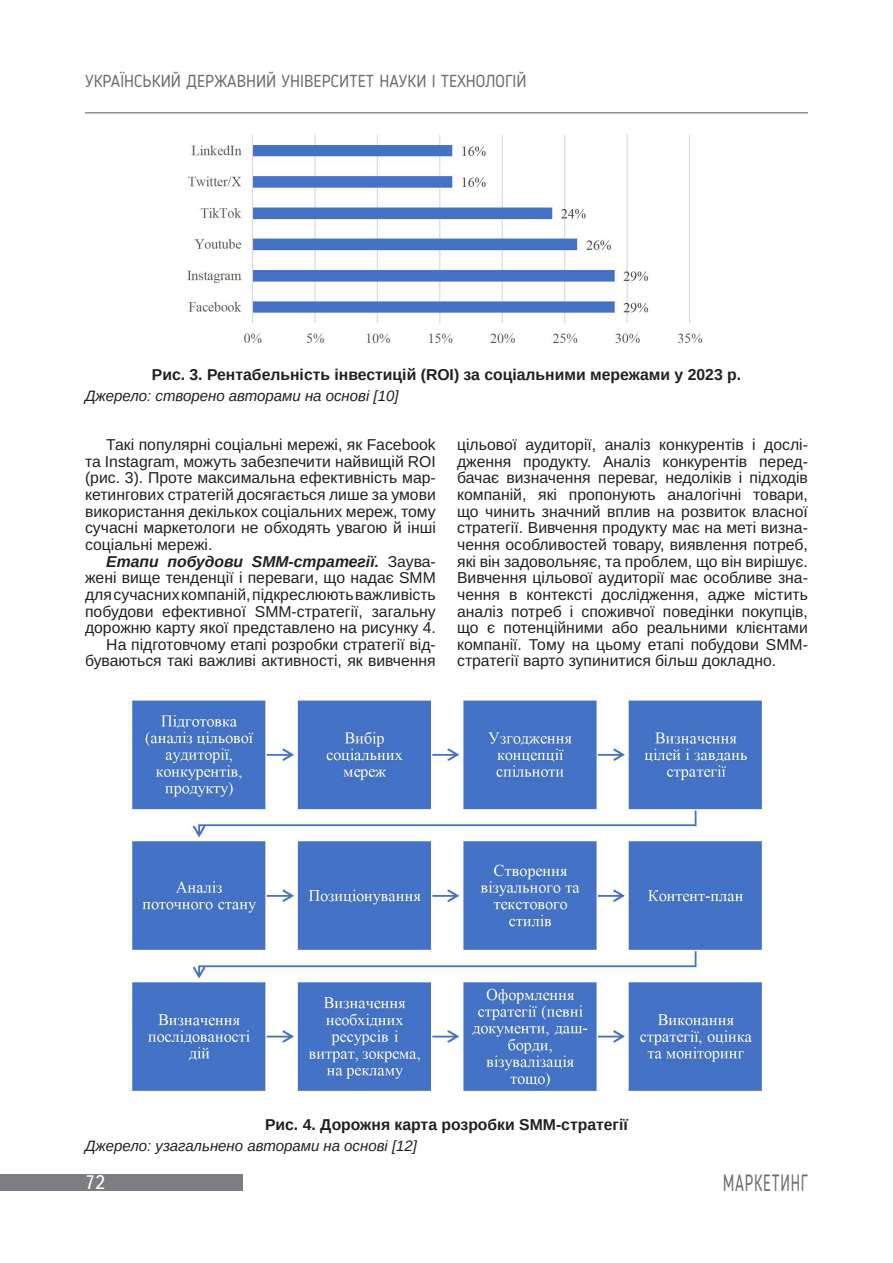
<style>
.page{position:relative;width:893px;height:1263px;background:#fff}
.page>*{position:absolute;margin:0;border:0;box-sizing:border-box;transform-origin:0 0}
.t1{font:23.4px "Blogger Sans";letter-spacing:.05em;color:#6c6d70;scale:.69 1}
.t2{font:19.5px "Ukrainian Text";color:#fff}
.t3{font:17.25px "Blogger Sans";color:#6c6d70}
.Текст_основной_G{font:15.75px/16.6px "Arimo";color:#231f20;text-align:justify}
.Рисунок{font:700 15.75px "Arimo";color:#231f20}
.Джерело{font:italic 15px "Arimo";color:#231f20}
.s1{font-weight:700;font-style:italic}
</style>
<div class="page">
<hr style="left:85px;top:112px;width:723px;height:1px;background:#6c6d70">
<div style="left:0;top:1173px;width:242px;height:17px;background:#7c7e81"></div>
<img style="left:187px;top:135px;width:516px;height:209px">
<img style="left:127px;top:699px;width:637px;height:392px">
<p class="t3" style="left:85px;top:70px;width:443px">УКРАЇНСЬКИЙ ДЕРЖАВНИЙ УНІВЕРСИТЕТ НАУКИ І ТЕХНОЛОГІЙ</p>
<p class="Рисунок" style="left:152px;top:364px;width:591px">Рис. 3. Рентабельність інвестицій (ROI) за соціальними мережами у 2023 р.</p>
<p class="Джерело" style="left:85px;top:386px;width:315px">Джерело: створено авторами на основі [10]</p>
<p class="Текст_основной_G" style="left:85px;top:436px;width:352px;text-indent:21px">Такі популярні соціальні мережі, як Facebook та Instagram, можуть забезпечити найвищій ROI (рис. 3). Проте максимальна ефективність мар&shy;кетингових стратегій досягається лише за умови використання декількох соціальних мереж, тому сучасні маркетологи не обходять увагою й інші соціальні мережі.</p>
<p class="Текст_основной_G" style="left:85px;top:553px;width:352px;text-indent:21px"><span class="s1">Етапи побудови SMM-стратегії.</span> Заува&shy;жені вище тенденції і переваги, що надає SMM для сучасних компаній, підкреслюють важливість побудови ефективної SMM-стратегії, загальну дорожню карту якої представлено на рисунку 4.</p>
<p class="Текст_основной_G" style="left:85px;top:636px;width:352px;text-align:right">На підготовчому етапі розробки стратегії від&shy;буваються такі важливі активності, як вивчення</p>
<p class="Текст_основной_G" style="left:457px;top:436px;width:352px">цільової аудиторії, аналіз конкурентів і дослі&shy;дження продукту. Аналіз конкурентів перед&shy;бачає визначення переваг, недоліків і підходів компаній, які пропонують аналогічні товари, що чинить значний вплив на розвиток власної стратегії. Вивчення продукту має на меті визна&shy;чення особливостей товару, виявлення потреб, які він задовольняє, та проблем, що він вирішує.<br>Вивчення цільової аудиторії має особливе зна&shy;чення в контексті дослідження, адже містить аналіз потреб і споживчої поведінки покупців, що є потенційними або реальними клієнтами компанії. Тому на цьому етапі побудови SMM&shy;стратегії варто зупинитися більш докладно.</p>
<p class="Рисунок" style="left:265px;top:1114px;width:364px">Рис. 4. Дорожня карта розробки SMM-стратегії</p>
<p class="Джерело" style="left:85px;top:1136px;width:333px">Джерело: узагальнено авторами на основі [12]</p>
<p class="t2" style="left:85px;top:1172px;width:22px">72</p>
<h1 class="t1" style="left:723px;top:1168px;width:125px">МАРКЕТИНГ</h1>
</div>
